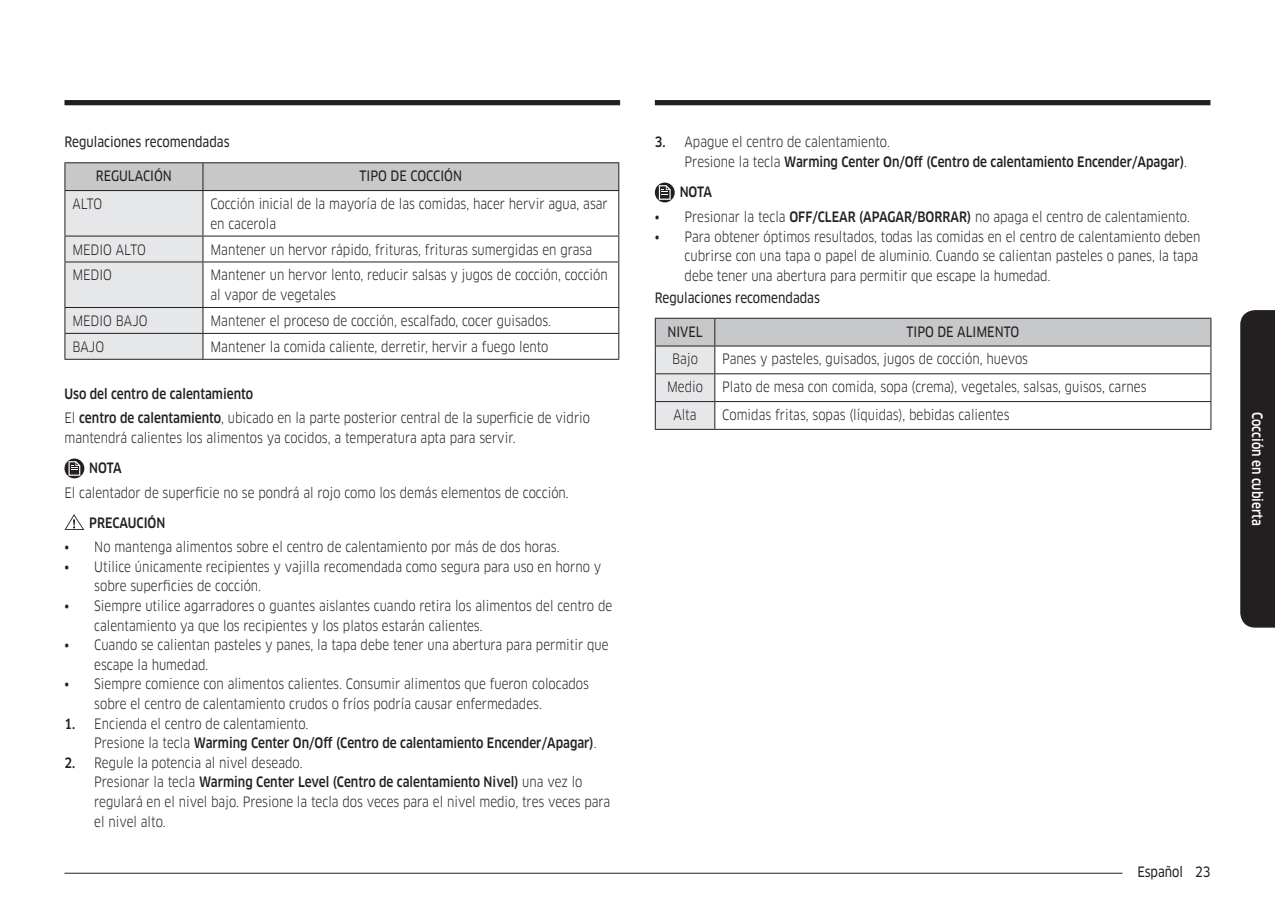
<style>
.page{position:relative;width:1275px;height:903px;background:#fff}
.page>*{position:absolute;margin:0;border:0;box-sizing:border-box;transform-origin:0 0}
.t1{font:14px/19.6px "Samsung Clan Pro";color:#231f20;scale:.85 1}
.t2{font:500 14px/19.6px "Samsung Clan Pro";color:#231f20;scale:.85 1}
.t3{font:14px "Samsung Clan Pro News";color:#231f20;scale:.85 1}
.t4{font:500 14px "Samsung Clan Pro";color:#fff;scale:.85 1}
.s1{font-weight:500}
.s2{font-family:"Samsung Clan Pro News"}
.s3{font-weight:400}
</style>
<div class="page">
<hr style="left:64px;top:873px;width:1092px;height:1px;background:#231f20">
<div style="left:1122px;top:862px;width:88px;height:17px;background:#fff"></div>
<div style="left:1240px;top:310px;width:35px;height:318px;background:#231f20"></div>
<div style="left:655px;top:100px;width:555px;height:5px;background:#231f20"></div>
<div style="left:64px;top:100px;width:556px;height:5px;background:#231f20"></div>
<svg style="left:655px;top:183px;width:20px;height:19px"></svg>
<svg style="left:659px;top:185px;width:12px;height:15px"></svg>
<svg style="left:655px;top:318px;width:556px;height:111px"></svg>
<hr style="left:655px;top:429px;width:60px;height:1px;background:#231f20">
<hr style="left:715px;top:429px;width:496px;height:1px;background:#231f20">
<hr style="left:64px;top:162px;width:139px;height:1px;background:#231f20">
<hr style="left:203px;top:162px;width:416px;height:1px;background:#231f20">
<svg style="left:64px;top:163px;width:555px;height:196px"></svg>
<hr style="left:64px;top:359px;width:139px;height:1px;background:#231f20">
<hr style="left:203px;top:359px;width:416px;height:1px;background:#231f20">
<svg style="left:64px;top:458px;width:20px;height:20px"></svg>
<svg style="left:69px;top:461px;width:11px;height:15px"></svg>
<svg style="left:64px;top:514px;width:20px;height:16px"></svg>
<p class="t3" style="left:64px;top:134px;width:196px">Regulaciones recomendadas</p>
<p class="t3" style="left:96px;top:168px;width:91px">REGULACIÓN</p>
<p class="t3" style="left:360px;top:168px;width:122px">TIPO DE COCCIÓN</p>
<p class="t1" style="left:72px;top:194px;width:37px">ALTO</p>
<p class="t1" style="left:210px;top:194px;width:469px">Cocción inicial de la mayoría de las comidas, hacer hervir agua, asar en cacerola</p>
<p class="t1" style="left:72px;top:240px;width:88px">MEDIO ALTO</p>
<p class="t1" style="left:210px;top:240px;width:451px">Mantener un hervor rápido, frituras, frituras sumergidas en grasa</p>
<p class="t1" style="left:72px;top:265px;width:48px">MEDIO</p>
<p class="t1" style="left:210px;top:265px;width:469px">Mantener un hervor lento, reducir salsas y jugos de cocción, cocción al vapor de vegetales</p>
<p class="t1" style="left:72px;top:311px;width:90px">MEDIO BAJO</p>
<p class="t1" style="left:210px;top:311px;width:402px">Mantener el proceso de cocción, escalfado, cocer guisados.</p>
<p class="t1" style="left:72px;top:337px;width:39px">BAJO</p>
<p class="t1" style="left:210px;top:337px;width:399px">Mantener la comida caliente, derretir, hervir a fuego lento</p>
<p class="t1" style="left:64px;top:381px;width:620px;line-height:24.5px"><span class="s1">Uso del centro de calentamiento<br></span>El <span class="s1">centro de calentamiento</span>, ubicado en la parte posterior central de la superficie de vidrio</p>
<p class="t1" style="left:64px;top:428px;width:532px">mantendrá calientes los alimentos ya cocidos, a temperatura apta para servir.</p>
<p class="t2" style="left:89px;top:459px;width:40px">NOTA</p>
<p class="t1" style="left:64px;top:483px;width:595px">El calentador de superficie no se pondrá al rojo como los demás elementos de cocción.</p>
<p class="t2" style="left:89px;top:513px;width:91px">PRECAUCIÓN</p>
<p class="t1" style="left:64px;top:537px;width:584px"><span class="s2">•</span> No mantenga alimentos sobre el centro de calentamiento por más de dos horas.</p>
<p class="t1" style="left:94px;top:557px;width:598px;text-indent:-30px"><span class="s2">•</span> Utilice únicamente recipientes y vajilla recomendada como segura para uso en horno y sobre superficies de cocción.</p>
<p class="t1" style="left:94px;top:596px;width:611px;text-indent:-30px"><span class="s2">•</span> Siempre utilice agarradores o guantes aislantes cuando retira los alimentos del centro de calentamiento ya que los recipientes y los platos estarán calientes.</p>
<p class="t1" style="left:94px;top:635px;width:607px;text-indent:-30px"><span class="s2">•</span> Cuando se calientan pasteles y panes, la tapa debe tener una abertura para permitir que escape la humedad.</p>
<p class="t1" style="left:94px;top:674px;width:583px;text-indent:-30px"><span class="s2">•</span> Siempre comience con alimentos calientes. Consumir alimentos que fueron colocados sobre el centro de calentamiento crudos o fríos podría causar enfermedades.</p>
<p class="t2" style="left:94px;top:714px;width:592px;text-indent:-30px">1. <span class="s3">Encienda el centro de calentamiento.<br>Presione la tecla</span> Warming Center On/Off (Centro de calentamiento Encender/Apagar)<span class="s3">.</span></p>
<p class="t1" style="left:94px;top:753px;width:609px;text-indent:-30px"><span class="s1">2.</span> Regule la potencia al nivel deseado.<br>Presionar la tecla <span class="s1">Warming Center Level (Centro de calentamiento Nivel)</span> una vez lo regulará en el nivel bajo. Presione la tecla dos veces para el nivel medio, tres veces para el nivel alto.</p>
<p class="t2" style="left:685px;top:133px;width:592px;text-indent:-30px">3. <span class="s3">Apague el centro de calentamiento.<br>Presione la tecla</span> Warming Center On/Off (Centro de calentamiento Encender/Apagar)<span class="s3">.</span></p>
<p class="t2" style="left:680px;top:183px;width:40px">NOTA</p>
<p class="t1" style="left:655px;top:207px;width:631px"><span class="s2">•</span> Presionar la tecla <span class="s1">OFF/CLEAR (APAGAR/BORRAR)</span> no apaga el centro de calentamiento.</p>
<p class="t1" style="left:685px;top:227px;width:608px;text-indent:-30px"><span class="s2">•</span> Para obtener óptimos resultados, todas las comidas en el centro de calentamiento deben cubrirse con una tapa o papel de aluminio. Cuando se calientan pasteles o panes, la tapa debe tener una abertura para permitir que escape la humedad.</p>
<p class="t3" style="left:655px;top:289px;width:196px">Regulaciones recomendadas</p>
<p class="t3" style="left:667px;top:323px;width:43px">NIVEL</p>
<p class="t3" style="left:906px;top:323px;width:134px">TIPO DE ALIMENTO</p>
<p class="t1" style="left:672px;top:349px;width:32px">Bajo</p>
<p class="t1" style="left:722px;top:349px;width:361px">Panes y pasteles, guisados, jugos de cocción, huevos</p>
<p class="t1" style="left:667px;top:377px;width:44px">Medio</p>
<p class="t1" style="left:722px;top:377px;width:501px">Plato de mesa con comida, sopa (crema), vegetales, salsas, guisos, carnes</p>
<p class="t1" style="left:673px;top:405px;width:29px">Alta</p>
<p class="t1" style="left:722px;top:405px;width:339px">Comidas fritas, sopas (líquidas), bebidas calientes</p>
<p class="t4" style="left:1265px;top:412px;width:136px;rotate:90deg">Cocción en cubierta</p>
<p class="t3" style="left:1137px;top:863px;width:88px">Español 23</p>
</div>
